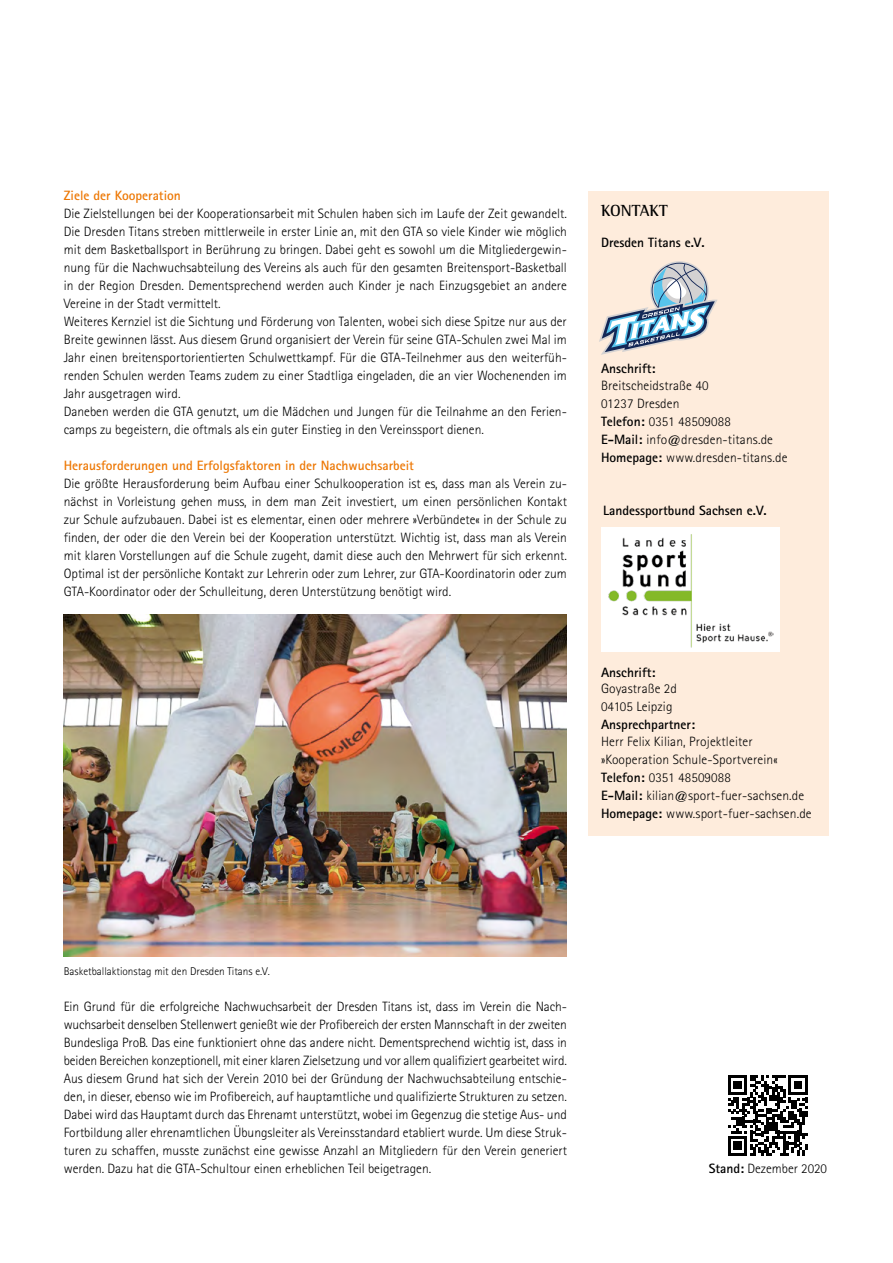
<style>
.page{position:relative;width:893px;height:1263px;background:#fff}
.page>*{position:absolute;margin:0;border:0;box-sizing:border-box;transform-origin:0 0}
.Headline_Kasten{font:700 16.5px "Rotis Semi Serif";color:#000}
.Fließtext{font:300 13.5px/18px "Rotis Sans Serif";color:#000;text-align:justify}
.Fließtext-2{font:700 13.5px "Rotis Sans Serif";color:#ed7703}
.Fließtext-3{font:700 13.5px/18px "Rotis Sans Serif";color:#000}
.t1{font:300 11.25px "Rotis Sans Serif";color:#000}
.s1{font-weight:700}
.s2{font-weight:300}
</style>
<div class="page">
<div style="left:588px;top:191px;width:241px;height:645px;background:#feecdc"></div>
<svg style="left:728px;top:1075px;width:80px;height:80px"></svg>
<div style="left:601px;top:527px;width:179px;height:124px;background:#fff"></div>
<img style="left:608px;top:534px;width:165px;height:114px">
<svg style="left:599px;top:261px;width:118px;height:94px"></svg>
<img style="left:64px;top:614px;width:503px;height:342px">
<p class="Fließtext-2" style="left:64px;top:187px;width:119px">Ziele der Kooperation</p>
<p class="Fließtext" style="left:64px;top:205px;width:505px">Die Zielstellungen bei der Kooperationsarbeit mit Schulen haben sich im Laufe der Zeit gewandelt.<br>Die Dresden Titans streben mittlerweile in erster Linie an, mit den GTA so viele Kinder wie möglich mit dem Basketballsport in Berührung zu bringen. Dabei geht es sowohl um die Mitgliedergewin&shy;nung für die Nachwuchsabteilung des Vereins als auch für den gesamten Breitensport-Basketball in der Region Dresden. Dementsprechend werden auch Kinder je nach Einzugsgebiet an andere Vereine in der Stadt vermittelt.</p>
<p class="Fließtext" style="left:64px;top:313px;width:505px">Weiteres Kernziel ist die Sichtung und Förderung von Talenten, wobei sich diese Spitze nur aus der Breite gewinnen lässt. Aus diesem Grund organisiert der Verein für seine GTA-Schulen zwei Mal im Jahr einen breitensportorientierten Schulwettkampf. Für die GTA-Teilnehmer aus den weiterfüh&shy;renden Schulen werden Teams zudem zu einer Stadtliga eingeladen, die an vier Wochenenden im Jahr ausgetragen wird.</p>
<p class="Fließtext" style="left:64px;top:403px;width:505px">Daneben werden die GTA genutzt, um die Mädchen und Jungen für die Teilnahme an den Ferien&shy;camps zu begeistern, die oftmals als ein guter Einstieg in den Vereinssport dienen.</p>
<p class="Fließtext-2" style="left:64px;top:457px;width:352px">Herausforderungen und Erfolgsfaktoren in der Nachwuchsarbeit</p>
<p class="Fließtext" style="left:64px;top:475px;width:505px">Die größte Herausforderung beim Aufbau einer Schulkooperation ist es, dass man als Verein zu&shy;nächst in Vorleistung gehen muss, in dem man Zeit investiert, um einen persönlichen Kontakt zur Schule aufzubauen. Dabei ist es elementar, einen oder mehrere »Verbündete« in der Schule zu finden, der oder die den Verein bei der Kooperation unterstützt. Wichtig ist, dass man als Verein mit klaren Vorstellungen auf die Schule zugeht, damit diese auch den Mehrwert für sich erkennt.<br>Optimal ist der persönliche Kontakt zur Lehrerin oder zum Lehrer, zur GTA-Koordinatorin oder zum GTA-Koordinator oder der Schulleitung, deren Unterstützung benötigt wird.</p>
<h4 class="Headline_Kasten" style="left:601px;top:201px;width:68px">KONTAKT</h4>
<p class="Fließtext-3" style="left:601px;top:233px;width:105px">Dresden Titans e.V.</p>
<p class="Fließtext" style="left:601px;top:360px;width:109px;line-height:16.5px"><span class="s1">Anschrift:<br></span>Breitscheidstraße 40</p>
<p class="Fließtext" style="left:601px;top:394px;width:132px">01237 Dresden<br><span class="s1">Telefon:</span> 0351 48509088</p>
<p class="Fließtext" style="left:601px;top:430px;width:174px"><span class="s1">E-Mail:</span> info@dresden-titans.de</p>
<p class="Fließtext" style="left:601px;top:448px;width:188px"><span class="s1">Homepage:</span> www.dresden-titans.de</p>
<p class="Fließtext-3" style="left:603px;top:502px;width:165px">Landessportbund Sachsen e.V.</p>
<p class="Fließtext" style="left:601px;top:664px;width:78px;line-height:16.5px"><span class="s1">Anschrift:<br></span>Goyastraße 2d</p>
<p class="Fließtext-3" style="left:601px;top:697px;width:95px"><span class="s2">04105 Leipzig<br></span>Ansprechpartner:</p>
<p class="Fließtext" style="left:601px;top:732px;width:178px;text-align:left">Herr Felix Kilian, Projektleiter »Kooperation Schule-Sportverein«<br><span class="s1">Telefon:</span> 0351 48509088</p>
<p class="Fließtext" style="left:601px;top:786px;width:205px"><span class="s1">E-Mail:</span> kilian@sport-fuer-sachsen.de</p>
<p class="Fließtext" style="left:601px;top:804px;width:212px"><span class="s1">Homepage:</span> www.sport-fuer-sachsen.de</p>
<p class="t1" style="left:64px;top:964px;width:208px">Basketballaktionstag mit den Dresden Titans e.V.</p>
<p class="Fließtext" style="left:64px;top:997px;width:505px">Ein Grund für die erfolgreiche Nachwuchsarbeit der Dresden Titans ist, dass im Verein die Nach&shy;wuchsarbeit denselben Stellenwert genießt wie der Profibereich der ersten Mannschaft in der zweiten Bundesliga ProB. Das eine funktioniert ohne das andere nicht. Dementsprechend wichtig ist, dass in beiden Bereichen konzeptionell, mit einer klaren Zielsetzung und vor allem qualifiziert gearbeitet wird.</p>
<p class="Fließtext" style="left:64px;top:1069px;width:505px">Aus diesem Grund hat sich der Verein 2010 bei der Gründung der Nachwuchsabteilung entschie&shy;den, in dieser, ebenso wie im Profibereich, auf hauptamtliche und qualifizierte Strukturen zu setzen.<br>Dabei wird das Hauptamt durch das Ehrenamt unterstützt, wobei im Gegenzug die stetige Aus- und Fortbildung aller ehrenamtlichen Übungsleiter als Vereinsstandard etabliert wurde. Um diese Struk&shy;turen zu schaffen, musste zunächst eine gewisse Anzahl an Mitgliedern für den Verein generiert werden. Dazu hat die GTA-Schultour einen erheblichen Teil beigetragen.</p>
<p class="Fließtext" style="left:709px;top:1160px;width:120px"><span class="s1">Stand:</span> Dezember 2020</p>
</div>
